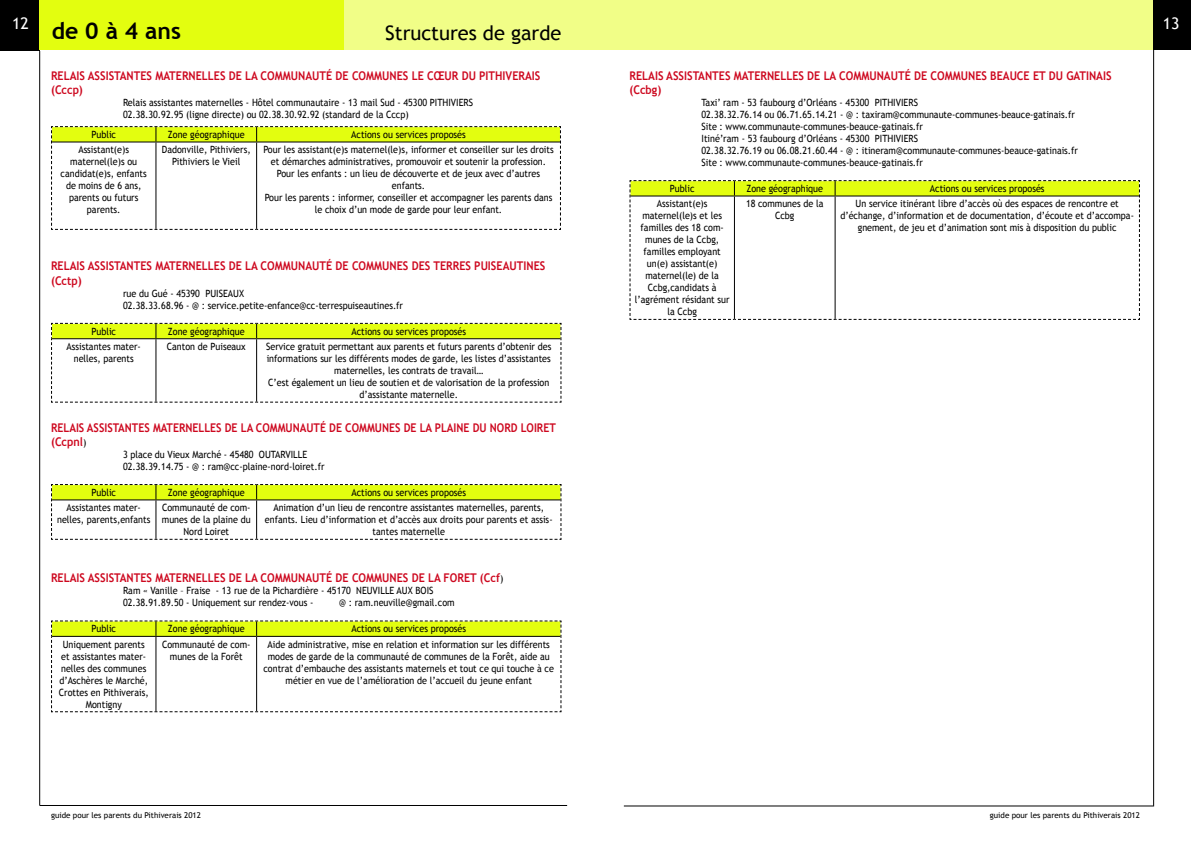
<style>
.page{position:relative;width:1191px;height:842px;background:#fff}
.page>*{position:absolute;margin:0;border:0;box-sizing:border-box;transform-origin:0 0}
.t1{font:700 23px "Trebuchet MS";color:#000}
.t2{font:20px "Trebuchet MS";color:#000}
.t3{font:16px "Trebuchet MS";color:#fff}
.t4{font:700 12px/14.4px "Trebuchet MS";color:#cd071e;scale:.9 1}
.t5{font:700 12px/14.4px "Trebuchet MS";color:#cd071e;scale:.88 1}
.t6{font:10px/12px "Trebuchet MS";color:#000;text-align:center;scale:.9 1}
.t7{font:8px "Trebuchet MS";color:#000}
.s1{font-weight:400;font-size:10px;color:#000}
</style>
<div class="page">
<div style="left:0;top:0;width:40px;height:50px;background:#000"></div>
<hr style="left:39px;top:51px;width:1px;height:754px;background:#000">
<hr style="left:1153px;top:48px;width:1px;height:758px;background:#000">
<hr style="left:624px;top:805px;width:529px;height:1px;background:#000">
<hr style="left:40px;top:805px;width:527px;height:1px;background:#000">
<div style="left:1152px;top:0;width:39px;height:50px;background:#000"></div>
<div style="left:39px;top:0;width:1113px;height:50px;background:#f1fe87"></div>
<svg style="left:51px;top:126px;width:510px;height:104px"></svg>
<hr style="left:52px;top:141px;width:104px;height:1px;background:#000">
<hr style="left:156px;top:141px;width:101px;height:1px;background:#000">
<hr style="left:155px;top:142px;width:1px;height:87px;background:#000">
<hr style="left:257px;top:141px;width:303px;height:1px;background:#000">
<hr style="left:256px;top:142px;width:1px;height:87px;background:#000">
<svg style="left:51px;top:322px;width:511px;height:81px"></svg>
<hr style="left:52px;top:338px;width:104px;height:1px;background:#000">
<hr style="left:156px;top:338px;width:101px;height:1px;background:#000">
<hr style="left:155px;top:339px;width:1px;height:63px;background:#000">
<hr style="left:257px;top:338px;width:303px;height:1px;background:#000">
<hr style="left:256px;top:339px;width:1px;height:63px;background:#000">
<svg style="left:51px;top:484px;width:511px;height:56px"></svg>
<hr style="left:52px;top:499px;width:104px;height:1px;background:#000">
<hr style="left:156px;top:499px;width:101px;height:1px;background:#000">
<hr style="left:155px;top:500px;width:1px;height:39px;background:#000">
<hr style="left:257px;top:499px;width:303px;height:1px;background:#000">
<hr style="left:256px;top:500px;width:1px;height:39px;background:#000">
<svg style="left:51px;top:620px;width:511px;height:93px"></svg>
<hr style="left:52px;top:636px;width:104px;height:1px;background:#000">
<hr style="left:156px;top:636px;width:101px;height:1px;background:#000">
<hr style="left:155px;top:637px;width:1px;height:74px;background:#000">
<hr style="left:257px;top:636px;width:303px;height:1px;background:#000">
<hr style="left:256px;top:637px;width:1px;height:74px;background:#000">
<svg style="left:629px;top:180px;width:511px;height:140px"></svg>
<hr style="left:630px;top:195px;width:104px;height:1px;background:#000">
<hr style="left:734px;top:195px;width:101px;height:1px;background:#000">
<hr style="left:734px;top:196px;width:1px;height:123px;background:#000">
<hr style="left:835px;top:195px;width:304px;height:1px;background:#000">
<hr style="left:834px;top:196px;width:1px;height:123px;background:#000">
<div style="left:40px;top:1px;width:304px;height:49px;background:#e3fe0f"></div>
<h3 class="t3" style="left:12px;top:14px;width:18px">12</h3>
<h1 class="t1" style="left:52px;top:16px;width:131px">de 0 à 4 ans</h1>
<h2 class="t2" style="left:385px;top:21px;width:178px">Structures de garde</h2>
<p class="t4" style="left:51px;top:68px;width:545px">RELAIS ASSISTANTES MATERNELLES DE LA COMMUNAUTÉ DE COMMUNES LE CŒUR DU PITHIVERAIS (Cccp)</p>
<p class="t6" style="left:123px;top:97px;width:390px;text-align:left">Relais assistantes maternelles - Hôtel communautaire - 13 mail Sud - 45300 PITHIVIERS<br>02.38.30.92.95 (ligne directe) ou 02.38.30.92.92 (standard de la Cccp)</p>
<p class="t6" style="left:91px;top:129px;width:29px">Public</p>
<p class="t6" style="left:168px;top:129px;width:87px">Zone géographique</p>
<p class="t6" style="left:351px;top:129px;width:129px">Actions ou services proposés</p>
<p class="t6" style="left:61px;top:144px;width:97px">Assistant(e)s maternel(le)s ou candidat(e)s, enfants de moins de 6 ans, parents ou futurs parents.</p>
<p class="t6" style="left:162px;top:144px;width:100px">Dadonville, Pithiviers,<br>Pithiviers le Vieil</p>
<p class="t6" style="left:263px;top:144px;width:324px">Pour les assistant(e)s maternel(le)s, informer et conseiller sur les droits et démarches administratives, promouvoir et soutenir la profession.<br>Pour les enfants : un lieu de découverte et de jeux avec d’autres enfants.<br>Pour les parents : informer, conseiller et accompagner les parents dans le choix d’un mode de garde pour leur enfant.</p>
<p class="t4" style="left:51px;top:259px;width:551px">RELAIS ASSISTANTES MATERNELLES DE LA COMMUNAUTÉ DE COMMUNES DES TERRES PUISEAUTINES (Cctp)</p>
<p class="t6" style="left:123px;top:287px;width:313px;text-align:left">rue du Gué - 45390 PUISEAUX<br>02.38.33.68.96 - @ : service.petite-enfance@cc-terrespuiseautines.fr</p>
<p class="t6" style="left:91px;top:325px;width:29px">Public</p>
<p class="t6" style="left:168px;top:325px;width:87px">Zone géographique</p>
<p class="t6" style="left:351px;top:325px;width:129px">Actions ou services proposés</p>
<p class="t6" style="left:67px;top:341px;width:84px">Assistantes mater&shy;nelles, parents</p>
<p class="t6" style="left:167px;top:341px;width:89px">Canton de Puiseaux</p>
<p class="t6" style="left:266px;top:341px;width:318px">Service gratuit permettant aux parents et futurs parents d’obtenir des informations sur les différents modes de garde, les listes d’assistantes maternelles, les contrats de travail…<br>C’est également un lieu de soutien et de valorisation de la profession d’assistante maternelle.</p>
<p class="t5" style="left:51px;top:420px;width:575px">RELAIS ASSISTANTES MATERNELLES DE LA COMMUNAUTÉ DE COMMUNES DE LA PLAINE DU NORD LOIRET (Ccpnl<span class="s1">)</span></p>
<p class="t6" style="left:123px;top:449px;width:225px;text-align:left">3 place du Vieux Marché - 45480 OUTARVILLE<br>02.38.39.14.75 - @ : ram@cc-plaine-nord-loiret.fr</p>
<p class="t6" style="left:91px;top:486px;width:29px">Public</p>
<p class="t6" style="left:168px;top:486px;width:87px">Zone géographique</p>
<p class="t6" style="left:351px;top:486px;width:129px">Actions ou services proposés</p>
<p class="t6" style="left:57px;top:502px;width:105px">Assistantes mater&shy;nelles, parents,enfants</p>
<p class="t6" style="left:162px;top:502px;width:100px">Communauté de com&shy;munes de la plaine du<br>Nord Loiret</p>
<p class="t6" style="left:265px;top:502px;width:321px">Animation d’un lieu de rencontre assistantes maternelles, parents, enfants. Lieu d’information et d’accès aux droits pour parents et assis&shy;tantes maternelle</p>
<p class="t4" style="left:51px;top:571px;width:504px">RELAIS ASSISTANTES MATERNELLES DE LA COMMUNAUTÉ DE COMMUNES DE LA FORET (Ccf<span class="s1">)</span></p>
<p class="t6" style="left:123px;top:585px;width:346px;text-align:left">Ram « Vanille – Fraise - 13 rue de la Pichardière - 45170 NEUVILLE AUX BOIS<br>02.38.91.89.50 - Uniquement sur rendez-vous -</p>
<p class="t6" style="left:339px;top:597px;width:130px">@ : ram.neuville@gmail.com</p>
<p class="t6" style="left:91px;top:623px;width:29px">Public</p>
<p class="t6" style="left:168px;top:623px;width:87px">Zone géographique</p>
<p class="t6" style="left:351px;top:623px;width:129px">Actions ou services proposés</p>
<p class="t6" style="left:59px;top:638px;width:101px">Uniquement parents et assistantes mater&shy;nelles des communes d’Aschères le Marché,<br>Crottes en Pithiverais,<br>Montigny</p>
<p class="t6" style="left:162px;top:638px;width:100px">Communauté de com&shy;munes de la Forêt</p>
<p class="t6" style="left:263px;top:638px;width:324px">Aide administrative, mise en relation et information sur les différents modes de garde de la communauté de communes de la Forêt, aide au contrat d’embauche des assistants maternels et tout ce qui touche à ce métier en vue de l’amélioration de l’accueil du jeune enfant</p>
<p class="t4" style="left:629px;top:68px;width:537px">RELAIS ASSISTANTES MATERNELLES DE LA COMMUNAUTÉ DE COMMUNES BEAUCE ET DU GATINAIS (Ccbg)</p>
<p class="t6" style="left:701px;top:97px;width:420px;text-align:left">Taxi’ ram - 53 faubourg d’Orléans - 45300 PITHIVIERS<br>02.38.32.76.14 ou 06.71.65.14.21 - @ : taxiram@communaute-communes-beauce-gatinais.fr Site : www.communaute-communes-beauce-gatinais.fr<br>Itiné’ram - 53 faubourg d’Orléans - 45300 PITHIVIERS<br>02.38.32.76.19 ou 06.08.21.60.44 - @ : itineram@communaute-communes-beauce-gatinais.fr Site : www.communaute-communes-beauce-gatinais.fr</p>
<p class="t6" style="left:670px;top:183px;width:29px">Public</p>
<p class="t6" style="left:746px;top:183px;width:87px">Zone géographique</p>
<p class="t6" style="left:930px;top:183px;width:129px">Actions ou services proposés</p>
<p class="t6" style="left:635px;top:198px;width:107px">Assistant(e)s maternel(le)s et les familles des 18 com&shy;munes de la Ccbg, familles employant un(e) assistant(e) maternel(le) de la<br>Ccbg,candidats à l’agrément résidant sur la Ccbg</p>
<p class="t6" style="left:746px;top:198px;width:88px">18 communes de la<br>Ccbg</p>
<p class="t6" style="left:840px;top:198px;width:328px">Un service itinérant libre d’accès où des espaces de rencontre et d’échange, d’information et de documentation, d’écoute et d’accompa&shy;gnement, de jeu et d’animation sont mis à disposition du public</p>
<h3 class="t3" style="left:1162px;top:14px;width:18px">13</h3>
<p class="t7" style="left:51px;top:810px;width:151px">guide pour les parents du Pithiverais 2012</p>
<p class="t7" style="left:990px;top:810px;width:151px">guide pour les parents du Pithiverais 2012</p>
</div>
